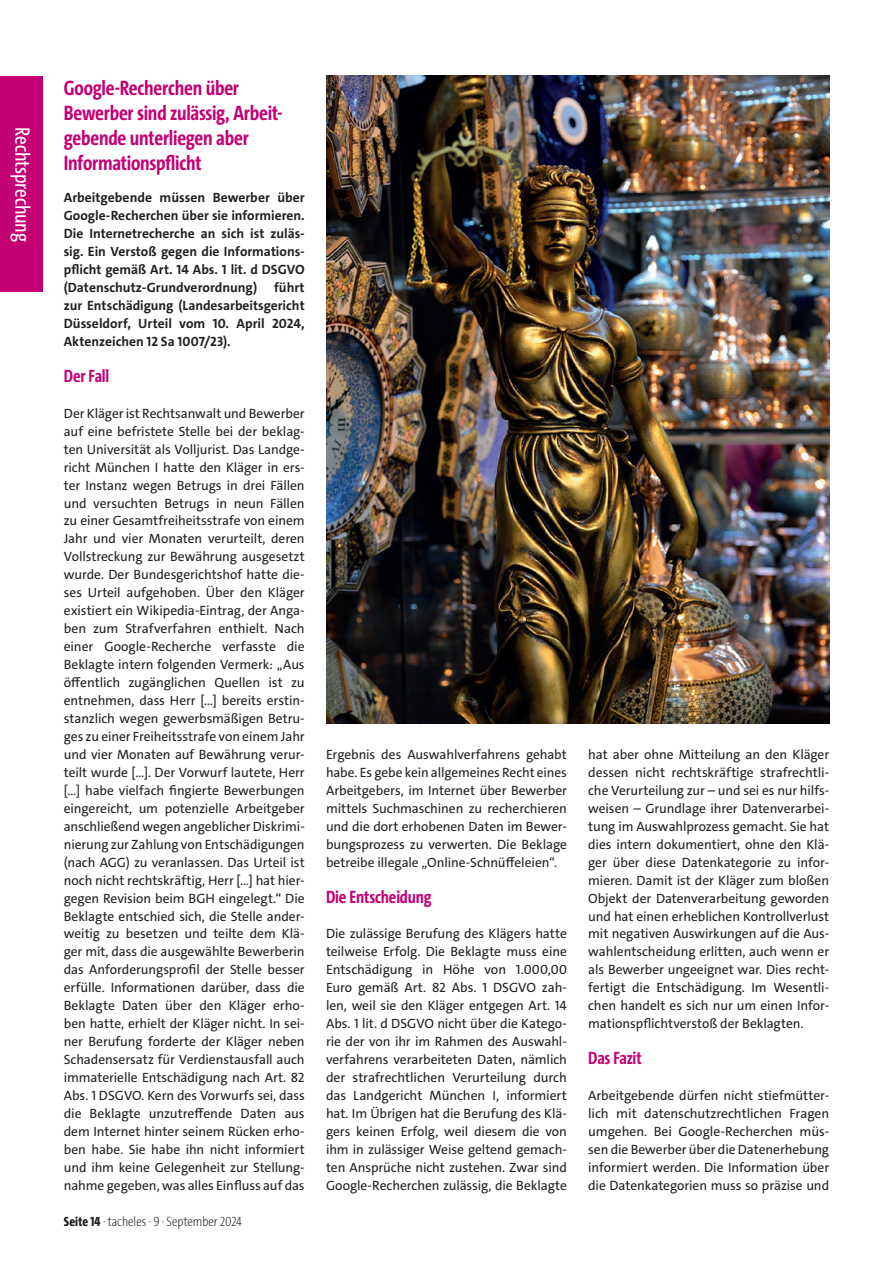
<style>
.page{position:relative;width:893px;height:1263px;background:#fff}
.page>*{position:absolute;margin:0;border:0;box-sizing:border-box;transform-origin:0 0}
._03b__Überschrift_Rechtspr_14pt_Mag{font:700 21px/25.2px "The Sans Cd LF7";letter-spacing:-.01em;color:#c30175}
._05_Fliesstext{font:21px "The Sans Cd LF5 Plain";letter-spacing:-.01em;color:#fff}
._06_Zw-Überschrift_12_Mag{font:700 18px "The Sans Cd LF7";letter-spacing:-.01em;color:#c30175}
._05_Fliesstext-2{font:13.5px/18px "The Sans C4 s";letter-spacing:-.005em;color:#231f20;text-align:justify}
._04_Einleitung{font:700 13.5px/18px "The Sans C4 s";color:#231f20;text-align:justify}
.t1{font:200 13.5px "The Sans Cd LF2";color:#231f20}
.s1{font-family:"The Sans Cd LF8";font-weight:800}
</style>
<div class="page">
<div style="left:0;top:77px;width:43px;height:215px;background:#c30175"></div>
<img style="left:326px;top:75px;width:503px;height:648px">
<p class="_05_Fliesstext" style="left:36px;top:127px;width:116px;rotate:90deg">Rechtsprechung</p>
<p class="_03b__Überschrift_Rechtspr_14pt_Mag" style="left:64px;top:74px;width:220px">Google-Recherchen über<br>Bewerber sind zulässig, Arbeit&shy;gebende unterliegen aber<br>Informationspflicht</p>
<p class="_04_Einleitung" style="left:64px;top:189px;width:242px">Arbeitgebende müssen Bewerber über Google-Recherchen über sie informieren.<br>Die Internetrecherche an sich ist zuläs&shy;sig. Ein Verstoß gegen die Informations&shy;pflicht gemäß Art. 14 Abs. 1 lit. d DSGVO (Datenschutz-Grundverordnung)</p>
<p class="_04_Einleitung" style="left:64px;top:279px;width:242px;text-indent:210px">führt zur Entschädigung (Landesarbeitsgericht Düsseldorf, Urteil vom 10. April 2024, Aktenzeichen 12 Sa 1007/23).</p>
<p class="_06_Zw-Überschrift_12_Mag" style="left:64px;top:364px;width:47px">Der Fall</p>
<p class="_05_Fliesstext-2" style="left:64px;top:404px;width:242px">Der Kläger ist Rechtsanwalt und Bewerber auf eine befristete Stelle bei der beklag&shy;ten Universität als Volljurist. Das Landge&shy;richt München I hatte den Kläger in ers&shy;ter Instanz wegen Betrugs in drei Fällen und versuchten Betrugs in neun Fällen zu einer Gesamtfreiheitsstrafe von einem Jahr und vier Monaten verurteilt, deren Vollstreckung zur Bewährung ausgesetzt wurde. Der Bundesgerichtshof hatte die&shy;ses Urteil aufgehoben. Über den Kläger existiert ein Wikipedia-Eintrag, der Anga&shy;ben zum Strafverfahren enthielt. Nach einer Google-Recherche verfasste die Beklagte intern folgenden Vermerk: „Aus öffentlich zugänglichen Quellen ist zu entnehmen, dass Herr […] bereits erstin&shy;stanzlich wegen gewerbsmäßigen Betru&shy;ges zu einer Freiheitsstrafe von einem Jahr und vier Monaten auf Bewährung verur&shy;teilt wurde […]. Der Vorwurf lautete, Herr […] habe vielfach fingierte Bewerbungen eingereicht, um potenzielle Arbeitgeber anschließend wegen angeblicher Diskrimi&shy;nierung zur Zahlung von Entschädigungen (nach AGG) zu veranlassen. Das Urteil ist noch nicht rechtskräftig, Herr […] hat hier&shy;gegen Revision beim BGH eingelegt.“ Die Beklagte entschied sich, die Stelle ander&shy;weitig zu besetzen und teilte dem Klä&shy;ger mit, dass die ausgewählte Bewerberin das Anforderungsprofil der Stelle besser erfülle. Informationen darüber, dass die Beklagte Daten über den Kläger erho&shy;ben hatte, erhielt der Kläger nicht. In sei&shy;ner Berufung forderte der Kläger neben Schadensersatz für Verdienstausfall auch immaterielle Entschädigung nach Art. 82<br>Abs. 1 DSGVO. Kern des Vorwurfs sei, dass die Beklagte unzutreffende Daten aus dem Internet hinter seinem Rücken erho&shy;ben habe. Sie habe ihn nicht informiert und ihm keine Gelegenheit zur Stellung&shy;nahme gegeben, was alles Einfluss auf das</p>
<p class="t1" style="left:64px;top:1212px;width:180px"><span class="s1">Seite 14</span> · tacheles · 9 · September 2024</p>
<p class="_05_Fliesstext-2" style="left:326px;top:745px;width:242px">Ergebnis des Auswahlverfahrens gehabt habe. Es gebe kein allgemeines Recht eines Arbeitgebers, im Internet über Bewerber mittels Suchmaschinen zu recherchieren und die dort erhobenen Daten im Bewer&shy;bungsprozess zu verwerten. Die Beklage betreibe illegale „Online-Schnüffeleien“.</p>
<p class="_06_Zw-Überschrift_12_Mag" style="left:326px;top:885px;width:107px">Die Entscheidung</p>
<p class="_05_Fliesstext-2" style="left:326px;top:925px;width:242px">Die zulässige Berufung des Klägers hatte teilweise Erfolg. Die Beklagte muss eine Entschädigung in Höhe von 1.000,00<br>Euro gemäß Art. 82 Abs. 1 DSGVO zah&shy;len, weil sie den Kläger entgegen Art. 14<br>Abs. 1 lit. d DSGVO nicht über die Katego&shy;rie der von ihr im Rahmen des Auswahl&shy;verfahrens verarbeiteten Daten, nämlich der strafrechtlichen Verurteilung durch das Landgericht München I, informiert hat. Im Übrigen hat die Berufung des Klä&shy;gers keinen Erfolg, weil diesem die von ihm in zulässiger Weise geltend gemach&shy;ten Ansprüche nicht zustehen. Zwar sind Google-Recherchen zulässig, die Beklagte</p>
<p class="_05_Fliesstext-2" style="left:588px;top:745px;width:242px">hat aber ohne Mitteilung an den Kläger dessen nicht rechtskräftige strafrechtli&shy;che Verurteilung zur – und sei es nur hilfs&shy;weisen – Grundlage ihrer Datenverarbei&shy;tung im Auswahlprozess gemacht. Sie hat dies intern dokumentiert, ohne den Klä&shy;ger über diese Datenkategorie zu infor&shy;mieren. Damit ist der Kläger zum bloßen Objekt der Datenverarbeitung geworden und hat einen erheblichen Kontrollverlust mit negativen Auswirkungen auf die Aus&shy;wahlentscheidung erlitten, auch wenn er als Bewerber ungeeignet war. Dies recht&shy;fertigt die Entschädigung. Im Wesentli&shy;chen handelt es sich nur um einen Infor&shy;mationspflichtverstoß der Beklagten.</p>
<p class="_06_Zw-Überschrift_12_Mag" style="left:588px;top:1046px;width:55px">Das Fazit</p>
<p class="_05_Fliesstext-2" style="left:588px;top:1087px;width:242px">Arbeitgebende dürfen nicht stiefmütter&shy;lich mit datenschutzrechtlichen Fragen umgehen. Bei Google-Recherchen müs&shy;sen die Bewerber über die Datenerhebung informiert werden. Die Information über die Datenkategorien muss so präzise und</p>
</div>
